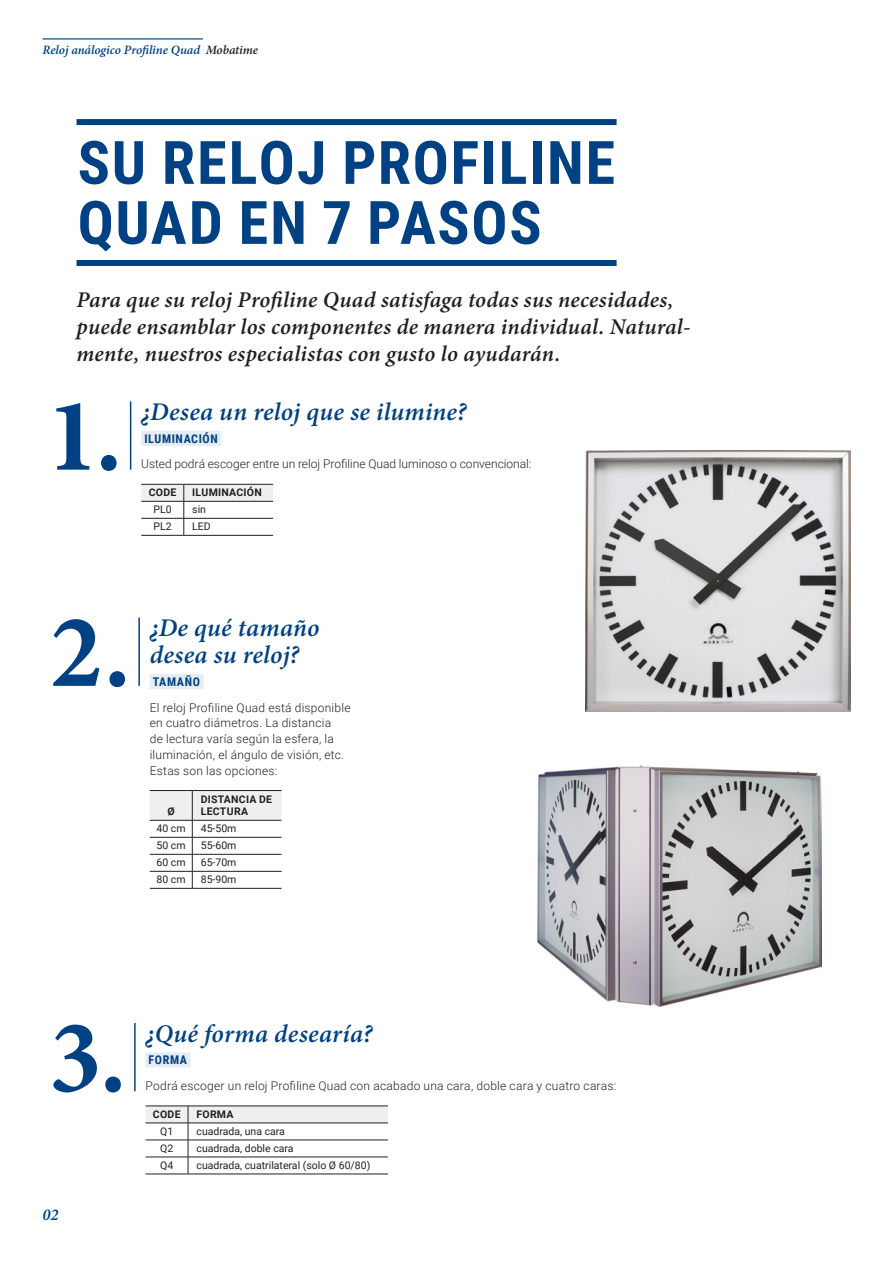
<style>
.page{position:relative;width:893px;height:1263px;background:#fff}
.page>*{position:absolute;margin:0;border:0;box-sizing:border-box;transform-origin:0 0}
.t1{font:700 105px "Minion Pro";color:#004183}
.t2{font:700 60px/60px "Roboto Condensed";letter-spacing:.03em;color:#004183}
.t3{font:italic 600 25.5px/27px "Minion Pro";letter-spacing:.01em;color:#004183}
.t4{font:italic 600 22.5px/27px "Minion Pro";letter-spacing:.01em;color:#231f20}
.t5{font:italic 600 16.5px "Minion Pro";color:#004183}
.t6{font:italic 600 12.75px "Minion Pro";letter-spacing:-.005em;color:#004183}
.t7{font:300 12px/15.8px "Roboto";letter-spacing:.02em;color:#231f20}
.t8{font:300 12px "Roboto";color:#231f20}
.t9{font:700 12px "Roboto Condensed";letter-spacing:.05em;color:#004183}
.t10{font:10.5px "Roboto";color:#231f20}
.t11{font:700 10.5px "Roboto";letter-spacing:.025em;color:#231f20}
.s1{color:#231f20}
</style>
<div class="page">
<img style="left:585px;top:451px;width:265px;height:260px">
<img style="left:537px;top:766px;width:284px;height:240px">
<div style="left:77px;top:119px;width:540px;height:6px;background:#004183"></div>
<div style="left:77px;top:260px;width:540px;height:6px;background:#004183"></div>
<hr style="left:43px;top:38px;width:160px;height:2px;background:#004183">
<div style="left:150px;top:674px;width:54px;height:15px;background:#e6ecf3"></div>
<svg style="left:150px;top:791px;width:132px;height:97px"></svg>
<hr style="left:150px;top:790px;width:42px;height:1px;background:#231f20">
<hr style="left:192px;top:790px;width:90px;height:1px;background:#231f20">
<hr style="left:150px;top:820px;width:42px;height:1px;background:#231f20">
<hr style="left:192px;top:820px;width:90px;height:1px;background:#231f20">
<hr style="left:150px;top:837px;width:42px;height:1px;background:#231f20">
<hr style="left:192px;top:837px;width:90px;height:1px;background:#231f20">
<hr style="left:150px;top:854px;width:42px;height:1px;background:#231f20">
<hr style="left:192px;top:854px;width:90px;height:1px;background:#231f20">
<hr style="left:150px;top:871px;width:42px;height:1px;background:#231f20">
<hr style="left:192px;top:871px;width:90px;height:1px;background:#231f20">
<hr style="left:150px;top:888px;width:42px;height:1px;background:#231f20">
<hr style="left:192px;top:888px;width:90px;height:1px;background:#231f20">
<hr style="left:138px;top:618px;width:2px;height:68px;background:#004183">
<div style="left:141px;top:431px;width:80px;height:15px;background:#e6ecf3"></div>
<svg style="left:141px;top:485px;width:132px;height:50px"></svg>
<hr style="left:141px;top:484px;width:43px;height:1px;background:#231f20">
<hr style="left:184px;top:484px;width:89px;height:1px;background:#231f20">
<hr style="left:141px;top:501px;width:43px;height:1px;background:#231f20">
<hr style="left:184px;top:501px;width:89px;height:1px;background:#231f20">
<hr style="left:141px;top:518px;width:43px;height:1px;background:#231f20">
<hr style="left:184px;top:518px;width:89px;height:1px;background:#231f20">
<hr style="left:141px;top:535px;width:43px;height:1px;background:#231f20">
<hr style="left:184px;top:535px;width:89px;height:1px;background:#231f20">
<hr style="left:130px;top:401px;width:1px;height:69px;background:#004183">
<div style="left:146px;top:1052px;width:44px;height:15px;background:#e6ecf3"></div>
<svg style="left:146px;top:1107px;width:242px;height:67px"></svg>
<hr style="left:146px;top:1106px;width:42px;height:1px;background:#231f20">
<hr style="left:188px;top:1106px;width:200px;height:1px;background:#231f20">
<hr style="left:146px;top:1123px;width:42px;height:1px;background:#231f20">
<hr style="left:188px;top:1123px;width:200px;height:1px;background:#231f20">
<hr style="left:146px;top:1140px;width:42px;height:1px;background:#231f20">
<hr style="left:188px;top:1140px;width:200px;height:1px;background:#231f20">
<hr style="left:146px;top:1157px;width:42px;height:1px;background:#231f20">
<hr style="left:188px;top:1157px;width:200px;height:1px;background:#231f20">
<hr style="left:146px;top:1174px;width:42px;height:1px;background:#231f20">
<hr style="left:188px;top:1174px;width:200px;height:1px;background:#231f20">
<hr style="left:134px;top:1023px;width:2px;height:68px;background:#004183">
<p class="t6" style="left:43px;top:41px;width:217px">Reloj análogico Profiline Quad <span class="s1">Mobatime</span></p>
<p class="t2" style="left:78px;top:130px;width:539px">SU RELOJ PROFILINE<br>QUAD EN 7 PASOS</p>
<p class="t4" style="left:77px;top:286px;width:616px">Para que su reloj Profiline Quad satisfaga todas sus necesidades, puede ensamblar los componentes de manera individual. Natural&shy;mente, nuestros especialistas con gusto lo ayudarán.</p>
<p class="t1" style="left:46px;top:362px;width:77px">1.</p>
<p class="t3" style="left:141px;top:398px;width:327px">¿Desea un reloj que se ilumine?</p>
<p class="t9" style="left:144px;top:430px;width:75px">ILUMINACIÓN</p>
<p class="t8" style="left:141px;top:456px;width:392px">Usted podrá escoger entre un reloj Profiline Quad luminoso o convencional:</p>
<p class="t11" style="left:149px;top:485px;width:29px">CODE</p>
<p class="t11" style="left:192px;top:485px;width:71px">ILUMINACIÓN</p>
<p class="t10" style="left:153px;top:502px;width:20px">PL0</p>
<p class="t10" style="left:192px;top:502px;width:15px">sin</p>
<p class="t10" style="left:153px;top:519px;width:20px">PL2</p>
<p class="t10" style="left:192px;top:519px;width:20px">LED</p>
<p class="t1" style="left:50px;top:578px;width:82px">2.</p>
<p class="t3" style="left:150px;top:614px;width:171px">¿De qué tamaño desea su reloj?</p>
<p class="t9" style="left:153px;top:673px;width:49px">TAMAÑO</p>
<p class="t7" style="left:150px;top:699px;width:202px">El reloj Profiline Quad está disponible en cuatro diámetros. La distancia<br>de lectura varía según la esfera, la iluminación, el ángulo de visión, etc.<br>Estas son las opciones:</p>
<p class="t11" style="left:167px;top:804px;width:9px">Ø</p>
<p class="t11" style="left:201px;top:792px;width:73px">DISTANCIA DE</p>
<p class="t11" style="left:201px;top:804px;width:49px">LECTURA</p>
<p class="t10" style="left:156px;top:821px;width:31px">40 cm</p>
<p class="t10" style="left:201px;top:821px;width:37px">45-50m</p>
<p class="t10" style="left:156px;top:838px;width:31px">50 cm</p>
<p class="t10" style="left:201px;top:838px;width:37px">55-60m</p>
<p class="t10" style="left:156px;top:855px;width:31px">60 cm</p>
<p class="t10" style="left:201px;top:855px;width:37px">65-70m</p>
<p class="t10" style="left:156px;top:872px;width:31px">80 cm</p>
<p class="t10" style="left:201px;top:872px;width:37px">85-90m</p>
<p class="t1" style="left:49px;top:984px;width:79px">3.</p>
<p class="t3" style="left:146px;top:1019px;width:229px">¿Qué forma desearía?</p>
<p class="t9" style="left:149px;top:1052px;width:40px">FORMA</p>
<p class="t7" style="left:146px;top:1077px;width:472px">Podrá escoger un reloj Profiline Quad con acabado una cara, doble cara y cuatro caras:</p>
<p class="t11" style="left:153px;top:1107px;width:29px">CODE</p>
<p class="t11" style="left:197px;top:1107px;width:39px">FORMA</p>
<p class="t10" style="left:160px;top:1124px;width:15px">Q1</p>
<p class="t10" style="left:197px;top:1124px;width:90px">cuadrada, una cara</p>
<p class="t10" style="left:160px;top:1141px;width:15px">Q2</p>
<p class="t10" style="left:197px;top:1141px;width:99px">cuadrada, doble cara</p>
<p class="t10" style="left:160px;top:1158px;width:15px">Q4</p>
<p class="t10" style="left:197px;top:1158px;width:175px">cuadrada, cuatrilateral (solo Ø 60/80)</p>
<p class="t5" style="left:43px;top:1203px;width:17px">02</p>
</div>
